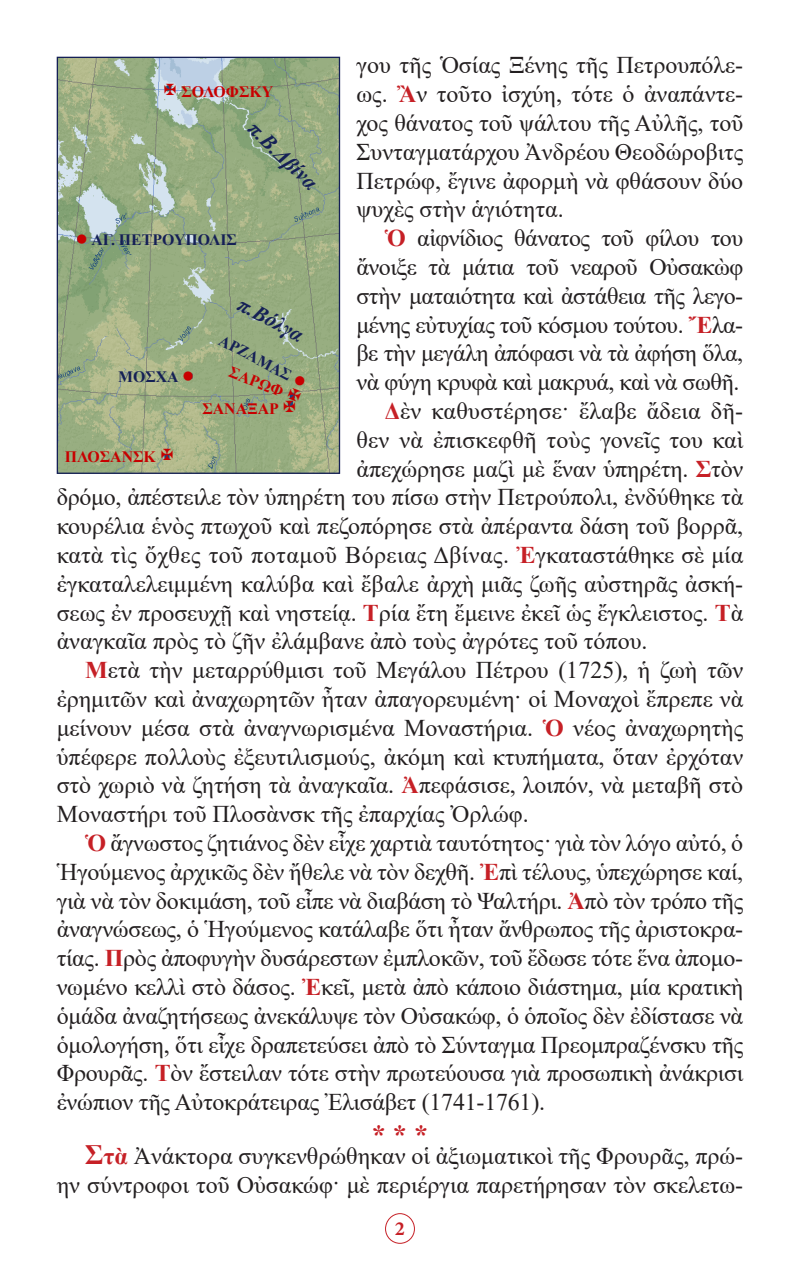
<style>
.page{position:relative;width:800px;height:1270px;background:#fff}
.page>*{position:absolute;margin:0;border:0;box-sizing:border-box;transform-origin:0 0}
.Asteriskoi{font:28px "CTOS New Times Bold Test 1";color:#c62026}
.t1{font:24px/28.8px "Times New Roman";color:#231f20;text-align:justify}
.t2{font:24px "Times New Roman";letter-spacing:.02em;color:#231f20}
.t3{font:italic 700 21.2px "Times New Roman";color:#152056}
.t4{font:700 20px "Minion Pro";color:#c62026}
.t5{font:700 15.8px "Times New Roman";color:#152056}
.t6{font:700 15.8px "Times New Roman";color:#c80000}
.s1{font-weight:700;color:#c62026}
.s2{font-weight:700;font-size:28px;color:#c62026}
.s3{font-family:"Palatino Linotype";font-size:21.2px;color:#c80000}
</style>
<div class="page">
<div style="left:385px;top:1213px;width:30px;height:31px;border:1px solid #c62026;border-radius:50%"></div>
<img style="left:59px;top:59px;width:279px;height:413px">
<div style="left:57px;top:57px;width:283px;height:417px;border:1px solid #152056"></div>
<svg style="left:165px;top:83px;width:11px;height:12px"></svg>
<svg style="left:284px;top:387px;width:18px;height:24px"></svg>
<svg style="left:162px;top:448px;width:11px;height:11px"></svg>
<p class="t1" style="left:356px;top:50px;width:388px">γου τῆς Ὁσίας Ξένης τῆς Πετρουπόλε&shy;ως. <span class="s1">Ἂ</span>ν τοῦτο ἰσχύη, τότε ὁ ἀναπάντε&shy;χος θάνατος τοῦ ψάλτου τῆς Αὐλῆς, τοῦ Συνταγματάρχου Ἀνδρέου Θεοδώροβιτς Πετρώφ, ἔγινε ἀφορμὴ νὰ φθάσουν δύο ψυχὲς στὴν ἁγιότητα.</p>
<p class="t1" style="left:356px;top:223px;width:388px;text-indent:28px"><span class="s1">Ὁ</span> αἰφνίδιος θάνατος τοῦ φίλου του ἄνοιξε τὰ μάτια τοῦ νεαροῦ Οὐσακὼφ στὴν ματαιότητα καὶ ἀστάθεια τῆς λεγο&shy;μένης εὐτυχίας τοῦ κόσμου τούτου. <span class="s1">Ἔ</span>λα&shy;βε τὴν μεγάλη ἀπόφασι νὰ τὰ ἀφήση ὅλα, νὰ φύγη κρυφὰ καὶ μακρυά, καὶ νὰ σωθῆ.</p>
<p class="t1" style="left:385px;top:396px;width:358px"><span class="s1">Δ</span>ὲν καθυστέρησε· ἔλαβε ἄδεια δῆ-</p>
<p class="t1" style="left:356px;top:425px;width:388px">θεν νὰ ἐπισκεφθῆ τοὺς γονεῖς του καὶ</p>
<p class="t1" style="left:356px;top:453px;width:388px">ἀπεχώρησε μαζὶ μὲ ἕναν ὑπηρέτη. <span class="s1">Σ</span>τὸν</p>
<p class="t1" style="left:57px;top:482px;width:688px">δρόμο, ἀπέστειλε τὸν ὑπηρέτη του πίσω στὴν Πετρούπολι, ἐνδύθηκε τὰ</p>
<p class="t1" style="left:57px;top:511px;width:688px">κουρέλια ἑνὸς πτωχοῦ καὶ πεζοπόρησε στὰ ἀπέραντα δάση τοῦ βορρᾶ,</p>
<p class="t2" style="left:57px;top:538px;width:688px">κατὰ τὶς ὄχθες τοῦ ποταμοῦ Βόρειας Δβίνας. <span class="s1">Ἐ</span>γκαταστάθηκε σὲ μία</p>
<p class="t1" style="left:57px;top:569px;width:688px">ἐγκαταλελειμμένη καλύβα καὶ ἔβαλε ἀρχὴ μιᾶς ζωῆς αὐστηρᾶς ἀσκή-</p>
<p class="t1" style="left:57px;top:597px;width:688px">σεως ἐν προσευχῇ καὶ νηστείᾳ. <span class="s1">Τ</span>ρία ἔτη ἔμεινε ἐκεῖ ὡς ἔγκλειστος. <span class="s1">Τ</span>ὰ</p>
<p class="t1" style="left:57px;top:626px;width:592px">ἀναγκαῖα πρὸς τὸ ζῆν ἐλάμβανε ἀπὸ τοὺς ἀγρότες τοῦ τόπου.</p>
<p class="t1" style="left:57px;top:655px;width:688px;text-indent:28px"><span class="s1">Μ</span>ετὰ τὴν μεταρρύθμισι τοῦ Μεγάλου Πέτρου (1725), ἡ ζωὴ τῶν ἐρημιτῶν καὶ ἀναχωρητῶν ἦταν ἀπαγορευμένη· οἱ Μοναχοὶ ἔπρεπε νὰ μείνουν μέσα στὰ ἀναγνωρισμένα Μοναστήρια. <span class="s1">Ὁ</span> νέος ἀναχωρητὴς ὑπέφερε πολλοὺς ἐξευτιλισμούς, ἀκόμη καὶ κτυπήματα, ὅταν ἐρχόταν στὸ χωριὸ νὰ ζητήση τὰ ἀναγκαῖα. <span class="s1">Ἀ</span>πεφάσισε, λοιπόν, νὰ μεταβῆ στὸ Μοναστήρι τοῦ Πλοσὰνσκ τῆς ἐπαρχίας Ὀρλώφ.</p>
<p class="t1" style="left:57px;top:828px;width:688px;text-indent:28px"><span class="s1">Ὁ</span> ἄγνωστος ζητιάνος δὲν εἶχε χαρτιὰ ταυτότητος· γιὰ τὸν λόγο αὐτό, ὁ Ἡγούμενος ἀρχικῶς δὲν ἤθελε νὰ τὸν δεχθῆ. <span class="s1">Ἐ</span>πὶ τέλους, ὑπεχώρησε καί, γιὰ νὰ τὸν δοκιμάση, τοῦ εἶπε νὰ διαβάση τὸ Ψαλτήρι. <span class="s1">Ἀ</span>πὸ τὸν τρόπο τῆς ἀναγνώσεως, ὁ Ἡγούμενος κατάλαβε ὅτι ἦταν ἄνθρωπος τῆς ἀριστοκρα&shy;τίας. <span class="s1">Π</span>ρὸς ἀποφυγὴν δυσάρεστων ἐμπλοκῶν, τοῦ ἔδωσε τότε ἕνα ἀπομο&shy;νωμένο κελλὶ στὸ δάσος. <span class="s1">Ἐ</span>κεῖ, μετὰ ἀπὸ κάποιο διάστημα, μία κρατικὴ ὁμάδα ἀναζητήσεως ἀνεκάλυψε τὸν Οὐσακώφ, ὁ ὁποῖος δὲν ἐδίστασε νὰ ὁμολογήση, ὅτι εἶχε δραπετεύσει ἀπὸ τὸ Σύνταγμα Πρεομπραζένσκυ τῆς Φρουρᾶς. <span class="s1">Τ</span>ὸν ἔστειλαν τότε στὴν πρωτεύουσα γιὰ προσωπικὴ ἀνάκρισι ἐνώπιον τῆς Αὐτοκράτειρας Ἐλισάβετ (1741-1761).</p>
<p class="Asteriskoi" style="left:372px;top:1119px;width:57px">* * *</p>
<p class="t1" style="left:57px;top:1141px;width:688px;text-align:right"><span class="s2">Σ</span><span class="s1">τὰ</span> Ἀνάκτορα συγκενθρώθηκαν οἱ ἀξιωματικοὶ τῆς Φρουρᾶς, πρώ&shy;ην σύντροφοι τοῦ Οὐσακώφ· μὲ περιέργια παρετήρησαν τὸν σκελετω-</p>
<p class="t6" style="left:182px;top:80px;width:93px">ΣΟΛΟΦΣΚΥ</p>
<p class="t3" style="left:262px;top:115px;width:89px;rotate:44deg">π.Β.Δβίνα</p>
<p class="t5" style="left:76px;top:228px;width:163px"><span class="s3">●</span> ΑΓ. ΠΕΤΡΟΥΠΟΛΙΣ</p>
<p class="t3" style="left:247px;top:289px;width:72px;rotate:28deg">π.Βόλγα</p>
<p class="t5" style="left:225px;top:329px;width:98px;rotate:28deg">ΑΡΖΑΜΑΣ <span class="s3">●</span></p>
<p class="t6" style="left:234px;top:360px;width:59px;rotate:22deg">ΣΑΡΩΦ</p>
<p class="t6" style="left:202px;top:397px;width:78px">ΣΑΝΑΞΑΡ</p>
<p class="t5" style="left:118px;top:365px;width:78px">ΜΟΣΧΑ <span class="s3">●</span></p>
<p class="t6" style="left:65px;top:445px;width:93px">ΠΛΟΣΑΝΣΚ</p>
<p class="t4" style="left:395px;top:1215px;width:11px">2</p>
</div>
